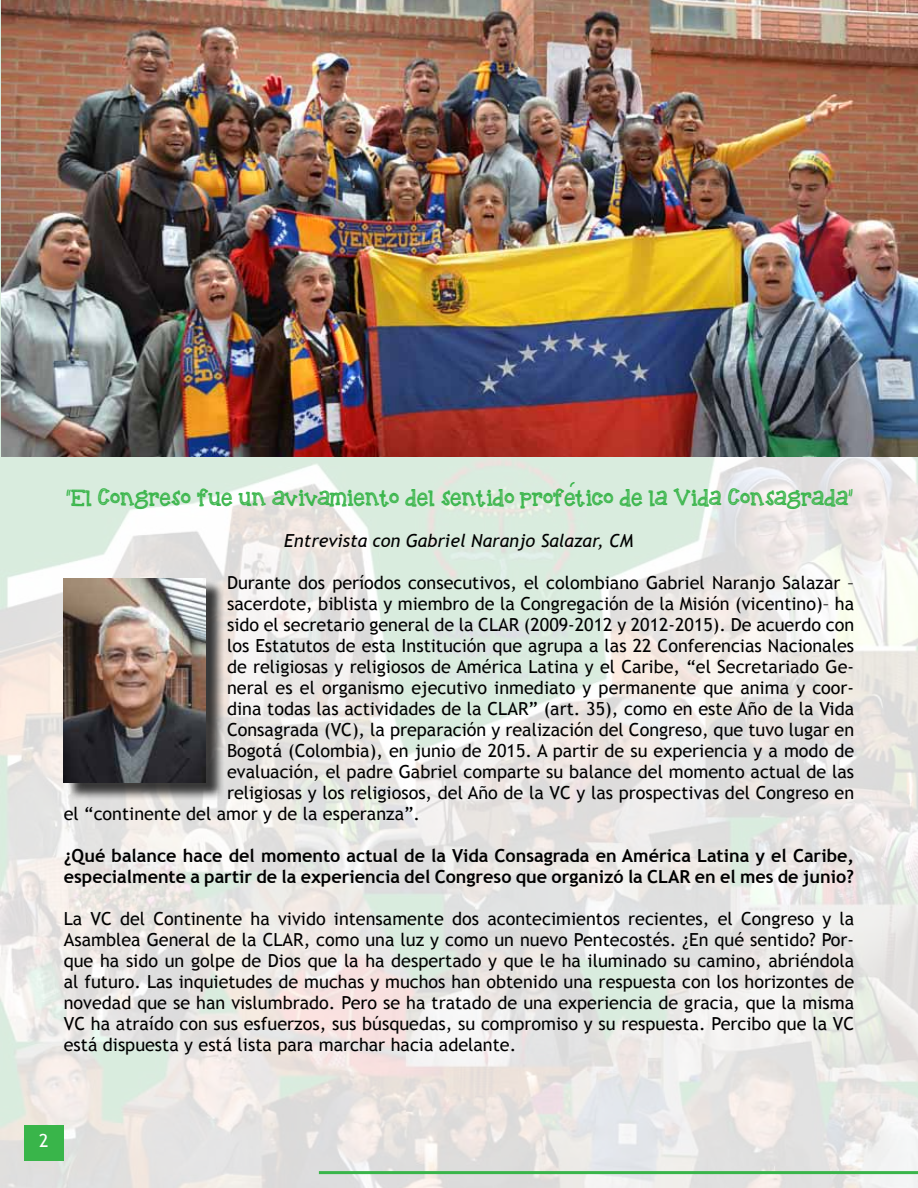
<style>
.page{position:relative;width:918px;height:1188px;background:#fff}
.page>*{position:absolute;margin:0;border:0;box-sizing:border-box;transform-origin:0 0}
.t1{font:21px "KBREINDEERGAMES";letter-spacing:-.005em;color:#39b54a}
.t2{font:18px/21px "Trebuchet MS";color:#000;text-align:justify}
.t3{font:700 18px/21px "Trebuchet MS";color:#000}
.t4{font:italic 18px "Trebuchet MS";color:#000}
.t5{font:18px "Trebuchet MS";color:#fff}
</style>
<div class="page">
<img style="left:0;top:0;width:918px;height:1188px">
<hr style="left:319px;top:1171px;width:599px;height:3px;background:#39b54a">
<div style="left:24px;top:1125px;width:40px;height:36px;background:#39b54a"></div>
<img style="left:2px;top:0;width:916px;height:456px">
<div style="left:66px;top:581px;width:159px;height:220px;background:#000;opacity:.75"></div>
<img style="left:64px;top:578px;width:142px;height:204px">
<svg style="left:569px;top:481px;width:6px;height:7px"></svg>
<p class="t1" style="left:66px;top:488px;width:788px">“El Congreso fue un avivamiento del sentido profetico de la Vida Consagrada”</p>
<p class="t4" style="left:284px;top:530px;width:351px">Entrevista con Gabriel Naranjo Salazar, CM</p>
<p class="t2" style="left:227px;top:572px;width:629px">Durante dos períodos consecutivos, el colombiano Gabriel Naranjo Salazar –</p>
<p class="t2" style="left:227px;top:593px;width:629px">sacerdote, biblista y miembro de la Congregación de la Misión (vicentino)– ha</p>
<p class="t2" style="left:227px;top:614px;width:629px">sido el secretario general de la CLAR (2009-2012 y 2012-2015). De acuerdo con</p>
<p class="t2" style="left:227px;top:635px;width:629px">los Estatutos de esta Institución que agrupa a las 22 Conferencias Nacionales</p>
<p class="t2" style="left:227px;top:656px;width:629px">de religiosas y religiosos de América Latina y el Caribe, “el Secretariado Ge-</p>
<p class="t2" style="left:227px;top:677px;width:629px">neral es el organismo ejecutivo inmediato y permanente que anima y coor-</p>
<p class="t2" style="left:227px;top:698px;width:629px">dina todas las actividades de la CLAR” (art. 35), como en este Año de la Vida</p>
<p class="t2" style="left:227px;top:719px;width:629px">Consagrada (VC), la preparación y realización del Congreso, que tuvo lugar en</p>
<p class="t2" style="left:227px;top:740px;width:629px">Bogotá (Colombia), en junio de 2015. A partir de su experiencia y a modo de</p>
<p class="t2" style="left:227px;top:761px;width:629px">evaluación, el padre Gabriel comparte su balance del momento actual de las</p>
<p class="t2" style="left:227px;top:782px;width:629px">religiosas y los religiosos, del Año de la VC y las prospectivas del Congreso en</p>
<p class="t2" style="left:64px;top:803px;width:358px">el “continente del amor y de la esperanza”.</p>
<p class="t3" style="left:64px;top:845px;width:792px">¿Qué balance hace del momento actual de la Vida Consagrada en América Latina y el Caribe, especialmente a partir de la experiencia del Congreso que organizó la CLAR en el mes de junio?</p>
<p class="t2" style="left:64px;top:908px;width:792px">La VC del Continente ha vivido intensamente dos acontecimientos recientes, el Congreso y la Asamblea General de la CLAR, como una luz y como un nuevo Pentecostés. ¿En qué sentido? Por&shy;que ha sido un golpe de Dios que la ha despertado y que le ha iluminado su camino, abriéndola al futuro. Las inquietudes de muchas y muchos han obtenido una respuesta con los horizontes de novedad que se han vislumbrado. Pero se ha tratado de una experiencia de gracia, que la misma VC ha atraído con sus esfuerzos, sus búsquedas, su compromiso y su respuesta. Percibo que la VC está dispuesta y está lista para marchar hacia adelante.</p>
<p class="t5" style="left:39px;top:1130px;width:11px">2</p>
</div>
